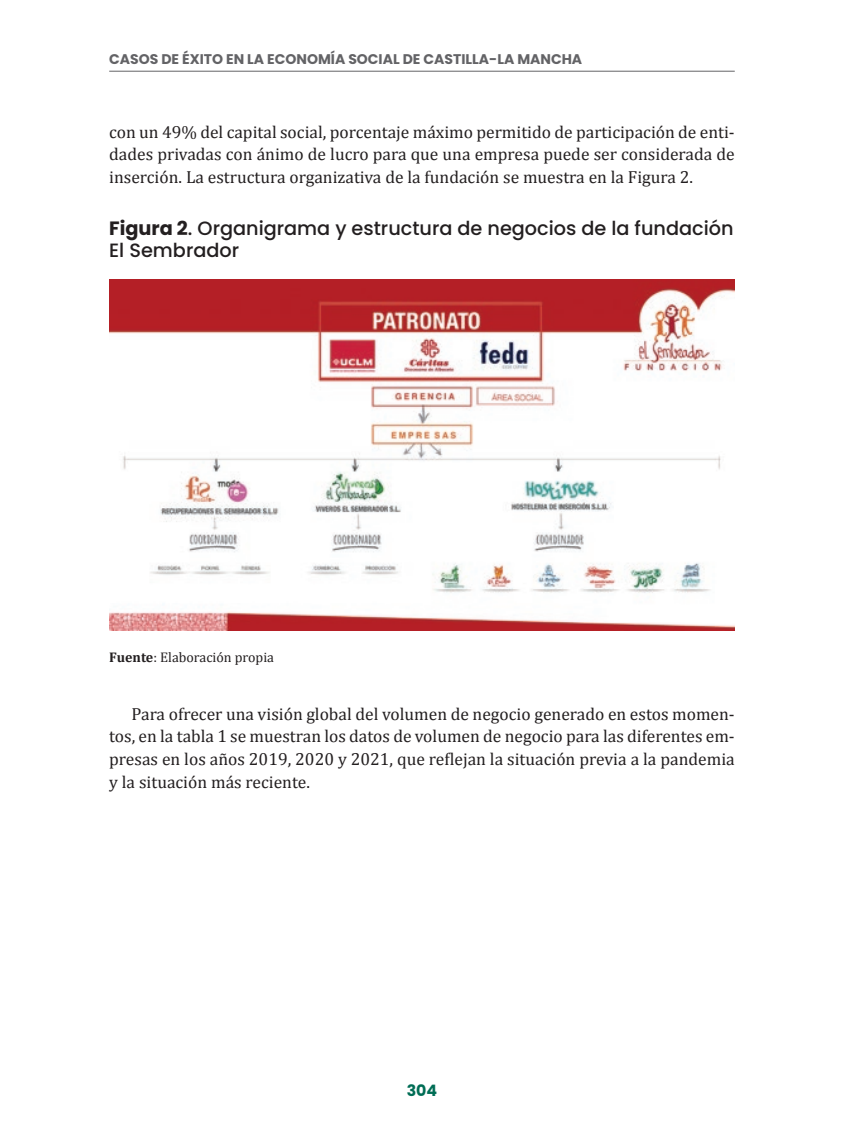
<style>
.page{position:relative;width:844px;height:1141px;background:#fff}
.page>*{position:absolute;margin:0;border:0;box-sizing:border-box;transform-origin:0 0}
.CUADRO{font:500 19.25px/21.9px "Poppins";color:#231f20}
.t1{font:17.5px/22.8px "Cambria";color:#231f20;text-align:justify}
.t2{font:700 15.75px "Poppins";color:#006d55}
.t3{font:700 14px "Poppins";color:#636366}
.Fuente{font:14px "Cambria";color:#231f20}
.s1{font-weight:700}
</style>
<div class="page">
<hr style="left:109px;top:71px;width:625px;height:1px;background:#636366">
<img style="left:109px;top:280px;width:625px;height:350px">
<p class="t3" style="left:109px;top:51px;width:474px">CASOS DE ÉXITO EN LA ECONOMÍA SOCIAL DE CASTILLA-LA MANCHA</p>
<p class="t1" style="left:109px;top:120px;width:627px">con un 49% del capital social, porcentaje máximo permitido de participación de enti&shy;dades privadas con ánimo de lucro para que una empresa puede ser considerada de inserción. La estructura organizativa de la fundación se muestra en la Figura 2.</p>
<p class="CUADRO" style="left:109px;top:217px;width:625px"><span class="s1">Figura 2</span>. Organigrama y estructura de negocios de la fundación<br>El Sembrador</p>
<p class="Fuente" style="left:109px;top:649px;width:166px"><span class="s1">Fuente</span>: Elaboración propia</p>
<p class="t1" style="left:109px;top:702px;width:627px;text-indent:22px">Para ofrecer una visión global del volumen de negocio generado en estos momen&shy;tos, en la tabla 1 se muestran los datos de volumen de negocio para las diferentes em&shy;presas en los años 2019, 2020 y 2021, que reflejan la situación previa a la pandemia y la situación más reciente.</p>
<p class="t2" style="left:406px;top:1081px;width:32px">304</p>
</div>
